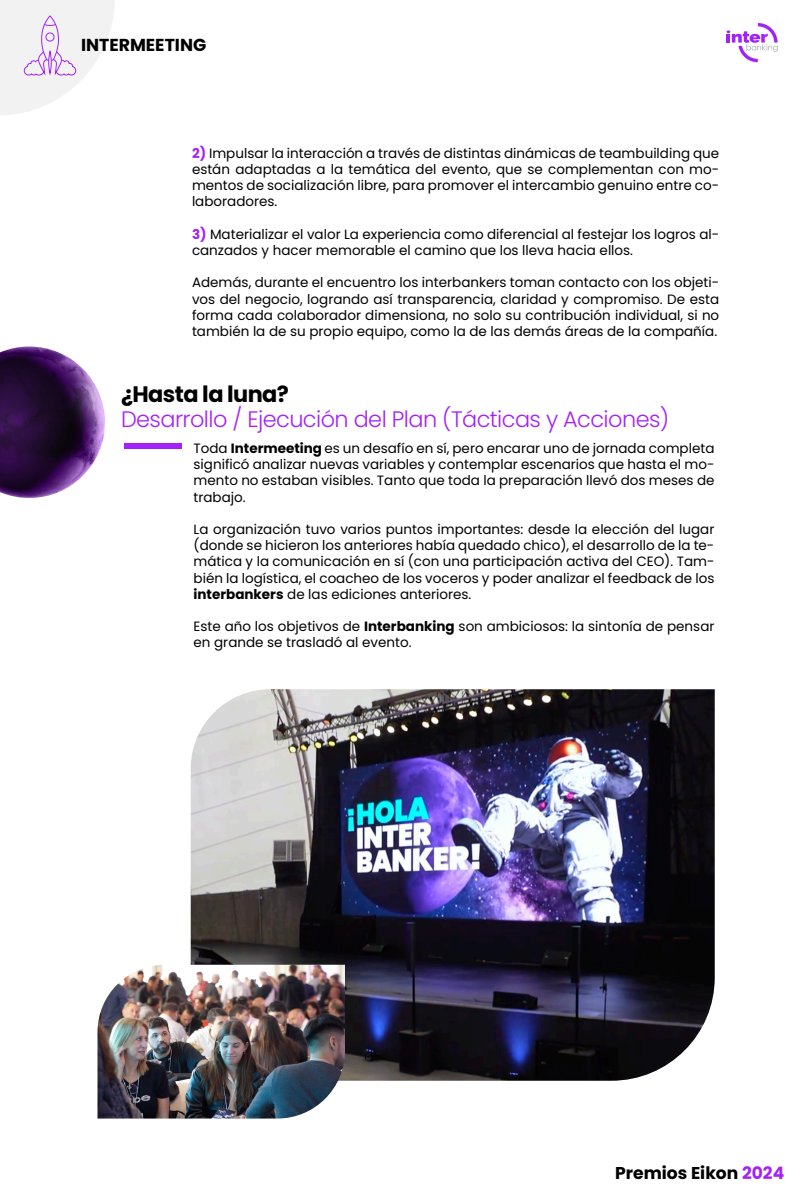
<style>
.page{position:relative;width:810px;height:1200px;background:#fff}
.page>*{position:absolute;margin:0;border:0;box-sizing:border-box;transform-origin:0 0}
.t1{font:300 22.42px "Poppins";letter-spacing:-.025em;color:#a421f9}
.t2{font:700 22.42px "Poppins";letter-spacing:-.025em;color:#000}
.t3{font:700 17.33px "Poppins";color:#000}
.t4{font:700 17.1px "Poppins";color:#000}
.t5{font:13.5px/16.2px "Poppins";color:#000;text-align:justify}
.s1{font-weight:700;color:#a421f9}
.s2{font-weight:700}
.s3{color:#a421f9}
</style>
<div class="page">
<svg style="left:727px;top:23px;width:51px;height:39px"></svg>
<svg style="left:0;top:0;width:114px;height:115px"></svg>
<div style="left:46px;top:33px;width:8px;height:8px;border:1px solid #a421f9;border-radius:50%"></div>
<img style="left:191px;top:689px;width:524px;height:392px">
<div style="left:124px;top:443px;width:58px;height:5px;background:#a421f9"></div>
<img style="left:98px;top:965px;width:247px;height:154px">
<img style="left:0;top:346px;width:105px;height:152px">
<p class="t3" style="left:81px;top:35px;width:127px">INTERMEETING</p>
<p class="t5" style="left:192px;top:145px;width:529px"><span class="s1">2)</span> Impulsar la interacción a través de distintas dinámicas de teambuilding que están adaptadas a la temática del evento, que se complementan con mo&shy;mentos de socialización libre, para promover el intercambio genuino entre co&shy;laboradores.</p>
<p class="t5" style="left:192px;top:226px;width:529px"><span class="s1">3)</span> Materializar el valor La experiencia como diferencial al festejar los logros al&shy;canzados y hacer memorable el camino que los lleva hacia ellos.</p>
<p class="t5" style="left:192px;top:275px;width:529px">Además, durante el encuentro los interbankers toman contacto con los objeti&shy;vos del negocio, logrando así transparencia, claridad y compromiso. De esta forma cada colaborador dimensiona, no solo su contribución individual, si no también la de su propio equipo, como la de las demás áreas de la compañía.</p>
<h1 class="t2" style="left:121px;top:381px;width:169px">¿Hasta la luna?</h1>
<h1 class="t1" style="left:121px;top:406px;width:550px">Desarrollo / Ejecución del Plan (Tácticas y Acciones)</h1>
<p class="t5" style="left:194px;top:440px;width:522px">Toda <span class="s2">Intermeeting</span> es un desafío en sí, pero encarar uno de jornada completa significó analizar nuevas variables y contemplar escenarios que hasta el mo&shy;mento no estaban visibles. Tanto que toda la preparación llevó dos meses de trabajo.</p>
<p class="t5" style="left:194px;top:521px;width:522px">La organización tuvo varios puntos importantes: desde la elección del lugar (donde se hicieron los anteriores había quedado chico), el desarrollo de la te&shy;mática y la comunicación en sí (con una participación activa del CEO). Tam&shy;bién la logística, el coacheo de los voceros y poder analizar el feedback de los <span class="s2">interbankers</span> de las ediciones anteriores.</p>
<p class="t5" style="left:194px;top:618px;width:522px">Este año los objetivos de <span class="s2">Interbanking</span> son ambiciosos: la sintonía de pensar en grande se trasladó al evento.</p>
<p class="t4" style="left:615px;top:1163px;width:171px">Premios Eikon <span class="s3">2024</span></p>
</div>
